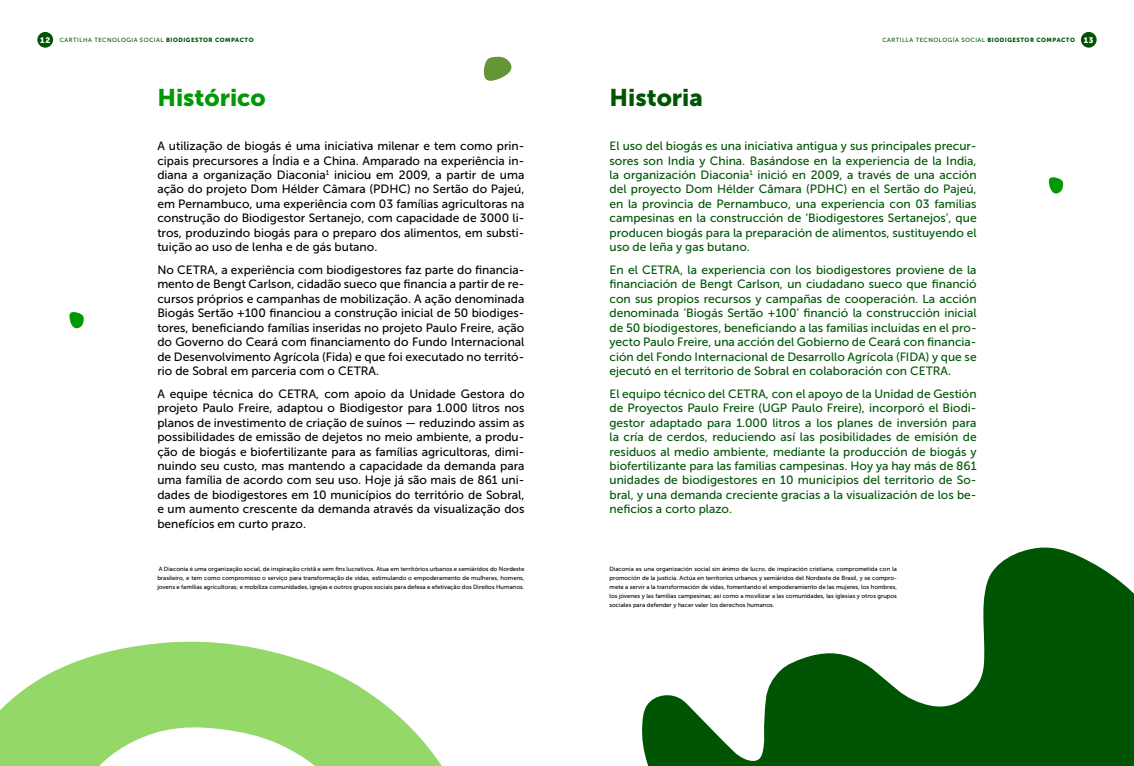
<style>
.page{position:relative;width:1134px;height:766px;background:#fff}
.page>*{position:absolute;margin:0;border:0;box-sizing:border-box;transform-origin:0 0}
.t1{font:24px "Museo Sans 900";color:#009905}
.t2{font:24px "Museo Sans 900";color:#005505}
.t3{font:12px/14.4px "Museo Sans 500";color:#000;text-align:justify}
.t4{font:12px/14.4px "Museo Sans 500";color:#005505;text-align:justify}
.t5{font:6px/9px "Museo Sans 500";color:#000;text-align:justify}
.t6{font:6px "Museo Sans 500";letter-spacing:.08em;color:#005505}
.s1{font-family:"Museo Sans 900";font-size:8px;color:#fff}
.s2{font-family:"Museo Sans 900"}
</style>
<div class="page">
<svg style="left:483px;top:57px;width:29px;height:24px"></svg>
<svg style="left:69px;top:312px;width:15px;height:16px"></svg>
<svg style="left:1049px;top:177px;width:14px;height:17px"></svg>
<svg style="left:642px;top:547px;width:492px;height:218px;fill:#005505"></svg>
<svg style="left:0;top:641px;width:441px;height:124px;fill:#94d869"></svg>
<svg style="left:107px;top:764px;width:230px;height:1px"></svg>
<div style="left:37px;top:32px;width:16px;height:16px;background:#005505;border-radius:50%"></div>
<div style="left:1081px;top:32px;width:16px;height:16px;background:#005505;border-radius:50%"></div>
<p class="t6" style="left:40px;top:37px;width:215px"><span class="s1">12</span> CARTILHA TECNOLOGIA SOCIAL <span class="s2">BIODIGESTOR COMPACTO</span></p>
<p class="t6" style="left:882px;top:37px;width:213px">CARTILLA TECNOLOGÍA SOCIAL <span class="s2">BIODIGESTOR COMPACTO</span> <span class="s1">13</span></p>
<h1 class="t1" style="left:157px;top:84px;width:110px">Histórico</h1>
<h1 class="t2" style="left:609px;top:84px;width:95px">Historia</h1>
<p class="t3" style="left:157px;top:139px;width:369px">A utilização de biogás é uma iniciativa milenar e tem como prin&shy;cipais precursores a Índia e a China. Amparado na experiência in&shy;diana a organização Diaconia<sup>1</sup> iniciou em 2009, a partir de uma ação do projeto Dom Hélder Câmara (PDHC) no Sertão do Pajeú, em Pernambuco, uma experiência com 03 famílias agricultoras na construção do Biodigestor Sertanejo, com capacidade de 3000 li&shy;tros, produzindo biogás para o preparo dos alimentos, em substi&shy;tuição ao uso de lenha e de gás butano.</p>
<p class="t3" style="left:157px;top:263px;width:369px">No CETRA, a experiência com biodigestores faz parte do financia&shy;mento de Bengt Carlson, cidadão sueco que financia a partir de re&shy;cursos próprios e campanhas de mobilização. A ação denominada Biogás Sertão +100 financiou a construção inicial de 50 biodiges&shy;tores, beneficiando famílias inseridas no projeto Paulo Freire, ação do Governo do Ceará com financiamento do Fundo Internacional de Desenvolvimento Agrícola (Fida) e que foi executado no territó&shy;rio de Sobral em parceria com o CETRA.</p>
<p class="t3" style="left:157px;top:386px;width:369px">A equipe técnica do CETRA, com apoio da Unidade Gestora do projeto Paulo Freire, adaptou o Biodigestor para 1.000 litros nos planos de investimento de criação de suínos — reduzindo assim as possibilidades de emissão de dejetos no meio ambiente, a produ&shy;ção de biogás e biofertilizante para as famílias agricultoras, dimi&shy;nuindo seu custo, mas mantendo a capacidade da demanda para uma família de acordo com seu uso. Hoje já são mais de 861 uni&shy;dades de biodigestores em 10 municípios do território de Sobral, e um aumento crescente da demanda através da visualização dos benefícios em curto prazo.</p>
<p class="t4" style="left:609px;top:139px;width:369px">El uso del biogás es una iniciativa antigua y sus principales precur&shy;sores son India y China. Basándose en la experiencia de la India, la organización Diaconia<sup>1</sup> inició en 2009, a través de una acción del proyecto Dom Hélder Câmara (PDHC) en el Sertão do Pajeú, en la provincia de Pernambuco, una experiencia con 03 familias campesinas en la construcción de ‘Biodigestores Sertanejos’, que producen biogás para la preparación de alimentos, sustituyendo el uso de leña y gas butano.</p>
<p class="t4" style="left:609px;top:263px;width:369px">En el CETRA, la experiencia con los biodigestores proviene de la financiación de Bengt Carlson, un ciudadano sueco que financió con sus propios recursos y campañas de cooperación. La acción denominada ‘Biogás Sertão +100’ financió la construcción inicial de 50 biodigestores, beneficiando a las familias incluidas en el pro&shy;yecto Paulo Freire, una acción del Gobierno de Ceará con financia&shy;ción del Fondo Internacional de Desarrollo Agrícola (FIDA) y que se ejecutó en el territorio de Sobral en colaboración con CETRA.</p>
<p class="t4" style="left:609px;top:386px;width:369px">El equipo técnico del CETRA, con el apoyo de la Unidad de Gestión de Proyectos Paulo Freire (UGP Paulo Freire), incorporó el Biodi&shy;gestor adaptado para 1.000 litros a los planes de inversión para la cría de cerdos, reduciendo así las posibilidades de emisión de residuos al medio ambiente, mediante la producción de biogás y biofertilizante para las familias campesinas. Hoy ya hay más de 861 unidades de biodigestores en 10 municipios del territorio de So&shy;bral, y una demanda creciente gracias a la visualización de los be&shy;neficios a corto plazo.</p>
<p class="t5" style="left:157px;top:564px;width:369px">A Diaconia é uma organização social, de inspiração cristã e sem fins lucrativos. Atua em territórios urbanos e semiáridos do Nordeste brasileiro, e tem como compromisso o serviço para transformação de vidas, estimulando o empoderamento de mulheres, homens, jovens e famílias agricultoras; e mobiliza comunidades, igrejas e outros grupos sociais para defesa e efetivação dos Direitos Humanos.</p>
<p class="t5" style="left:609px;top:564px;width:289px">Diaconia es una organización social sin ánimo de lucro, de inspiración cristiana, comprometida con la promoción de la justicia. Actúa en territorios urbanos y semiáridos del Nordeste de Brasil, y se compro&shy;mete a servir a la transformación de vidas, fomentando el empoderamiento de las mujeres, los hombres, los jóvenes y las familias campesinas; así como a movilizar a las comunidades, las iglesias y otros grupos sociales para defender y hacer valer los derechos humanos.</p>
</div>
